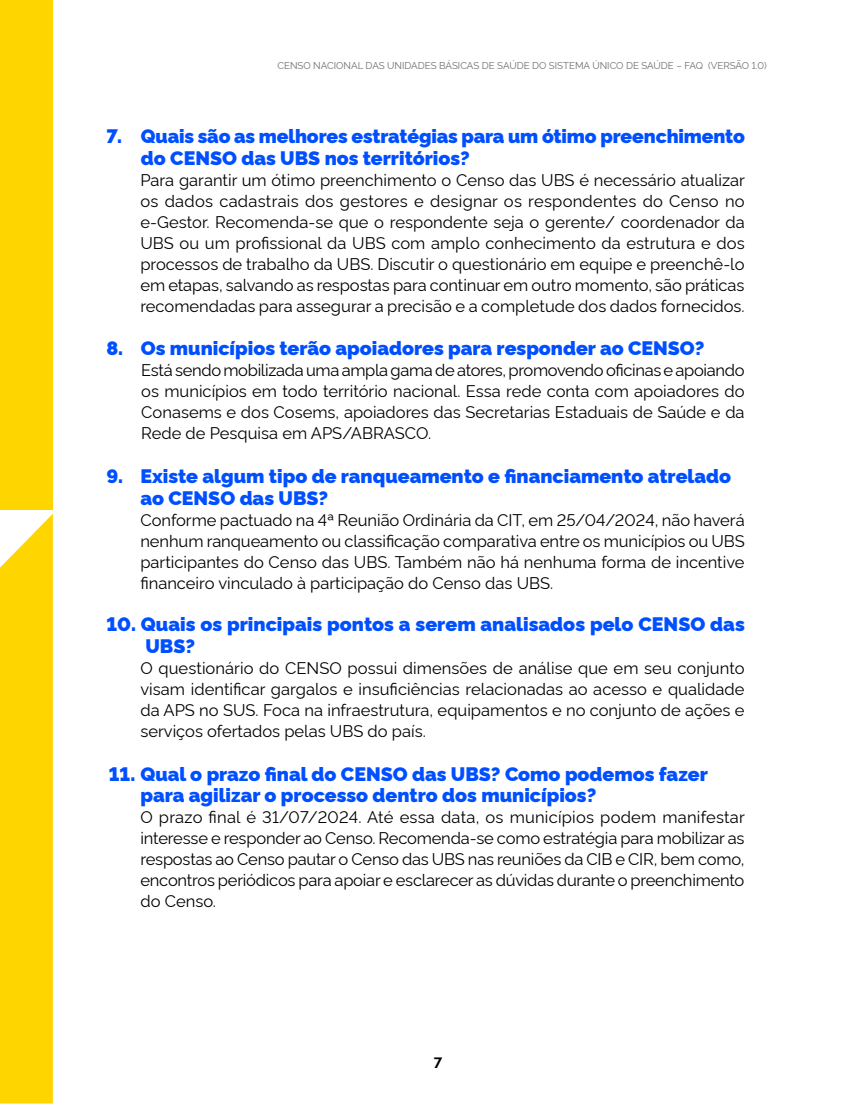
<style>
.page{position:relative;width:851px;height:1106px;background:#fff}
.page>*{position:absolute;margin:0;border:0;box-sizing:border-box;transform-origin:0 0}
.t1{font:900 19.5px/21.8px "Rawline";color:#004fff}
.t2{font:16.5px/21px "Rawline";color:#000;text-align:justify}
.t3{font:700 15px "Rawline";color:#000}
.t4{font:9.75px "Rawline";color:#706f6f}
</style>
<div class="page">
<div style="left:0;top:0;width:53px;height:509px;background:#ffd500"></div>
<div style="left:0;top:514px;width:53px;height:589px;background:#ffd500"></div>
<p class="t4" style="left:277px;top:58px;width:490px">Censo Nacional das Unidades Básicas de Saúde do Sistema Ú nico de Saúde – FAQ (Versão 1.0)</p>
<p class="t1" style="left:141px;top:124px;width:605px;text-indent:-34px">7. Quais são as melhores estratégias para um ótimo preenchimento do CENSO</p>
<p class="t1" style="left:241px;top:145px;width:230px">das UBS nos territórios?</p>
<p class="t2" style="left:140px;top:168px;width:606px">Para garantir um ótimo preenchimento o Censo das UBS é necessário atualizar os dados cadastrais dos gestores e designar os respondentes do Censo no e-Gestor. Recomenda-se que o respondente seja o gerente/ coordenador da UBS ou um profissional da UBS com amplo conhecimento da estrutura e dos processos de trabalho da UBS. Discutir o questionário em equipe e preenchê-lo em etapas, salvando as respostas para continuar em outro momento, são práticas recomendadas para assegurar a precisão e a completude dos dados fornecidos.</p>
<p class="t1" style="left:106px;top:336px;width:536px">8. Os municípios terão apoiadores para responder ao CENSO</p>
<p class="t1" style="left:694px;top:336px;width:11px">?</p>
<p class="t2" style="left:141px;top:358px;width:604px">Está sendo mobilizada uma ampla gama de atores, promovendo oficinas e apoiando os municípios em todo território nacional. Essa rede conta com apoiadores do Conasems e dos Cosems, apoiadores das Secretarias Estaduais de Saúde e da Rede de Pesquisa em APS/ABRAS</p>
<p class="t2" style="left:405px;top:421px;width:28px">CO.</p>
<p class="t1" style="left:140px;top:463px;width:592px;text-indent:-34px">9. Existe algum tipo de ranqueamento e financiamento atrelado ao CENSO</p>
<p class="t1" style="left:240px;top:485px;width:90px">das UBS?</p>
<p class="t2" style="left:140px;top:507px;width:605px">Conforme pactuado na 4ª Reunião Ordinária da CIT, em 25/04/2024, não haverá nenhum ranqueamento ou classificação comparativa entre os municípios ou UBS participantes do Censo das UBS. Também não há nenhuma forma de incentive financeiro vinculado à participação do Censo das UBS.</p>
<p class="t1" style="left:106px;top:612px;width:546px">10. Quais os principais pontos a serem analisados pelo CENSO</p>
<p class="t1" style="left:710px;top:612px;width:36px">das</p>
<p class="t1" style="left:145px;top:633px;width:51px">UBS?</p>
<p class="t2" style="left:113px;top:656px;width:21px">O</p>
<p class="t2" style="left:158px;top:656px;width:150px">questionário do CENSO</p>
<p class="t2" style="left:140px;top:656px;width:605px;text-indent:207px">possui dimensões de análise que em seu conjunto visam identificar gargalos e insuficiências relacionadas ao acesso e qualidade da APS no SUS. Foca na infraestrutura, equipamentos e no conjunto de ações e serviços ofertados pelas UBS do país.</p>
<p class="t1" style="left:140px;top:761px;width:569px;text-indent:-31px">11. Qual o prazo final do CENSO das UBS? Como podemos fazer para agilizar o processo dentro dos municípios?</p>
<p class="t2" style="left:140px;top:805px;width:606px">O prazo final é 31/07/2024. Até essa data, os municípios podem manifestar interesse e responder ao Censo. Recomenda-se como estratégia para mobilizar as respostas ao Censo pautar o Censo das UBS nas reuniões da CI B e CIR , bem como, encontros periódicos para apoiar e esclarecer as dúvidas durante o preenchimento do Censo.</p>
<p class="t3" style="left:434px;top:1051px;width:10px">7</p>
</div>
